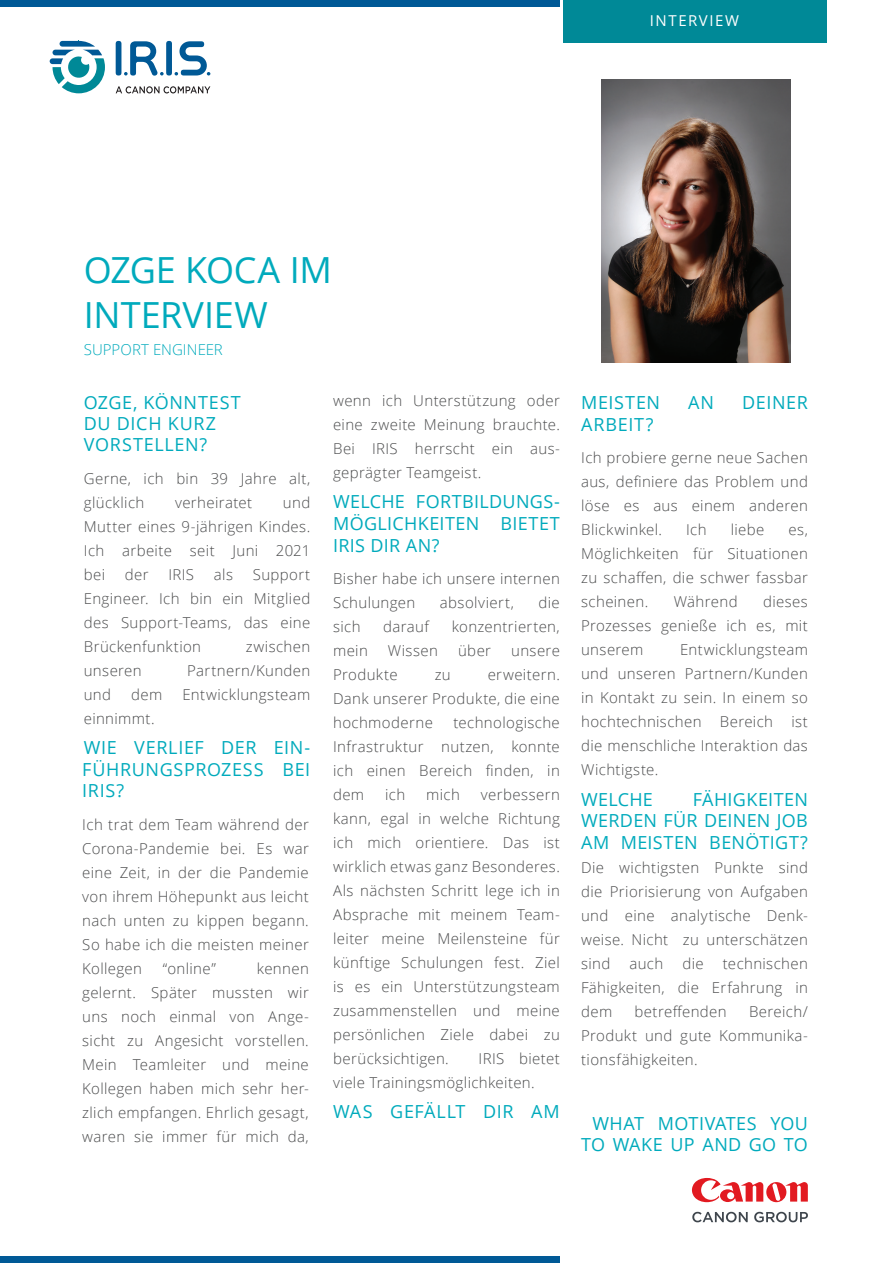
<style>
.page{position:relative;width:893px;height:1263px;background:#fff}
.page>*{position:absolute;margin:0;border:0;box-sizing:border-box;transform-origin:0 0}
.t1{font:36px/45px "Open Sans";letter-spacing:-.005em;color:#00aabc}
.t2{font:18px/21.6px "Open Sans";letter-spacing:.03em;color:#00aabc;text-align:justify}
.t3{font:300 15px/24px "Open Sans";letter-spacing:.025em;color:#4b4c4d;text-align:justify}
.t4{font:300 15px "Open Sans";letter-spacing:.005em;color:#00aabc}
.t5{font:15px "Open Sans";letter-spacing:.105em;color:#fff}
</style>
<div class="page">
<div style="left:563px;top:0;width:263px;height:43px;background:#008997"></div>
<img style="left:601px;top:80px;width:189px;height:282px">
<svg style="left:692px;top:1212px;width:56px;height:10px"></svg>
<svg style="left:754px;top:1212px;width:54px;height:10px"></svg>
<svg style="left:692px;top:1178px;width:116px;height:24px"></svg>
<div style="left:0;top:0;width:560px;height:6px;background:#005996"></div>
<div style="left:0;top:1256px;width:560px;height:7px;background:#005996"></div>
<svg style="left:50px;top:41px;width:55px;height:52px"></svg>
<svg style="left:116px;top:86px;width:94px;height:7px"></svg>
<div style="left:116px;top:41px;width:5px;height:35px;background:#005996;border-radius:3px"></div>
<div style="left:166px;top:41px;width:6px;height:35px;background:#005996;border-radius:3px"></div>
<svg style="left:175px;top:41px;width:35px;height:34px"></svg>
<svg style="left:124px;top:41px;width:40px;height:35px"></svg>
<p class="t5" style="left:650px;top:10px;width:91px">INTERVIEW</p>
<h1 class="t1" style="left:84px;top:247px;width:250px">OZGE KOCA IM<br>INTERVIEW</h1>
<p class="t4" style="left:84px;top:339px;width:140px">SUPPORT ENGINEER</p>
<p class="t2" style="left:84px;top:392px;width:158px;line-height:21px;text-align:left">OZGE, KÖNNTEST<br>DU DICH KURZ<br>VORSTELLEN?</p>
<p class="t3" style="left:84px;top:466px;width:228px">Gerne, ich bin 39 Jahre alt, glücklich</p>
<p class="t3" style="left:333px;top:388px;width:228px">wenn ich Unterstützung oder eine zweite Meinung brauchte.<br>Bei IRIS herrscht ein aus&shy;geprägter Teamgeist.</p>
<p class="t2" style="left:333px;top:490px;width:228px">WELCHE FORTBILDUNGS-MÖGLICHKEITEN BIETET IRIS DIR AN?</p>
<p class="t3" style="left:333px;top:566px;width:228px">Bisher habe ich unsere internen<br>Schulungen</p>
<p class="t3" style="left:84px;top:490px;width:228px;text-indent:199px">und Mutter eines 9-jährigen Kindes.<br>Ich arbeite seit Juni 2021 bei</p>
<p class="t3" style="left:175px;top:490px;width:79px">verheiratet</p>
<p class="t3" style="left:125px;top:562px;width:25px">der</p>
<p class="t3" style="left:168px;top:562px;width:27px">IRIS</p>
<p class="t3" style="left:214px;top:562px;width:21px">als</p>
<p class="t3" style="left:84px;top:562px;width:228px;text-indent:169px">Support Engineer. Ich bin ein Mitglied des Support-Teams, das eine Brückenfunktion</p>
<p class="t3" style="left:440px;top:590px;width:75px">absolviert,</p>
<p class="t3" style="left:539px;top:590px;width:23px">die</p>
<p class="t3" style="left:333px;top:614px;width:29px">sich</p>
<p class="t3" style="left:383px;top:614px;width:47px">darauf</p>
<p class="t3" style="left:452px;top:614px;width:110px">konzentrierten,</p>
<p class="t3" style="left:333px;top:638px;width:36px">mein</p>
<p class="t3" style="left:388px;top:638px;width:52px">Wissen</p>
<p class="t3" style="left:458px;top:638px;width:34px">über</p>
<p class="t3" style="left:511px;top:638px;width:50px">unsere</p>
<p class="t3" style="left:333px;top:662px;width:66px">Produkte</p>
<p class="t3" style="left:435px;top:662px;width:18px">zu</p>
<p class="t3" style="left:246px;top:634px;width:66px">zwischen</p>
<p class="t3" style="left:84px;top:658px;width:59px">unseren</p>
<p class="t3" style="left:187px;top:658px;width:125px">Partnern/Kunden</p>
<p class="t3" style="left:84px;top:682px;width:29px">und</p>
<p class="t3" style="left:131px;top:682px;width:33px">dem</p>
<p class="t3" style="left:182px;top:682px;width:129px">Entwicklungsteam</p>
<p class="t3" style="left:84px;top:706px;width:72px">einnimmt.</p>
<p class="t2" style="left:82px;top:736px;width:230px">WIE VERLIEF DER EIN-FÜHRUNGSPROZESS BEI IRIS?</p>
<p class="t3" style="left:82px;top:812px;width:228px">Ich trat dem Team während der Corona-Pandemie bei. Es war eine Zeit, in der die Pandemie von ihrem Höhepunkt aus leicht nach unten zu kippen begann.<br>So habe ich die meisten meiner Kollegen</p>
<p class="t3" style="left:333px;top:662px;width:228px;text-indent:155px">erweitern.<br>Dank unserer Produkte, die eine hochmoderne</p>
<p class="t3" style="left:333px;top:710px;width:228px;text-indent:120px">technologische Infrastruktur nutzen, konnte ich einen Bereich finden, in dem</p>
<p class="t3" style="left:333px;top:782px;width:228px;text-indent:148px">verbessern kann, egal in welche Richtung ich mich orientiere. Das ist wirklich etwas ganz Besonderes.<br>Als nächsten Schritt lege ich in Absprache mit meinem Team&shy;leiter meine Meilensteine für künftige Schulungen fest. Ziel is es ein Unterstützungsteam zusammenstellen und meine persönlichen Ziele dabei zu berücksichtigen.</p>
<p class="t3" style="left:385px;top:782px;width:22px">ich</p>
<p class="t3" style="left:426px;top:782px;width:35px">mich</p>
<p class="t3" style="left:82px;top:956px;width:228px;text-indent:175px">kennen gelernt. Später mussten wir uns noch einmal von Ange&shy;sicht zu Angesicht vorstellen.<br>Mein Teamleiter und meine Kollegen haben mich sehr her&shy;zlich empfangen. Ehrlich gesagt, waren sie immer für mich da,</p>
<p class="t3" style="left:163px;top:956px;width:55px">“online”</p>
<p class="t3" style="left:333px;top:1046px;width:228px;text-indent:145px">IRIS bietet viele Trainingsmöglichkeiten.</p>
<p class="t2" style="left:333px;top:1100px;width:228px">WAS GEFÄLLT DIR AM</p>
<p class="t2" style="left:581px;top:391px;width:81px">MEISTEN</p>
<p class="t2" style="left:688px;top:391px;width:27px">AN</p>
<p class="t2" style="left:742px;top:391px;width:67px">DEINER</p>
<p class="t2" style="left:581px;top:413px;width:74px">ARBEIT?</p>
<p class="t3" style="left:581px;top:445px;width:228px">Ich probiere gerne neue Sachen aus, definiere das Problem und löse es aus einem anderen Blickwinkel.</p>
<p class="t3" style="left:686px;top:517px;width:22px">Ich</p>
<p class="t3" style="left:731px;top:517px;width:35px">liebe</p>
<p class="t3" style="left:581px;top:517px;width:228px;text-indent:207px">es, Möglichkeiten für Situationen zu schaffen, die schwer fassbar scheinen.</p>
<p class="t3" style="left:581px;top:589px;width:228px;text-indent:182px">dieses Prozesses genieße ich es, mit unserem</p>
<p class="t3" style="left:674px;top:589px;width:65px">Während</p>
<p class="t3" style="left:581px;top:637px;width:228px;text-indent:99px">Entwicklungsteam und unseren Partnern/Kunden in Kontakt zu sein. In einem so hochtechnischen Bereich ist die menschliche Interaktion das Wichtigste.</p>
<p class="t2" style="left:581px;top:788px;width:73px">WELCHE</p>
<p class="t2" style="left:581px;top:788px;width:228px;text-indent:112px">FÄHIGKEITEN WERDEN FÜR DEINEN JOB AM MEISTEN BENÖTIGT?</p>
<p class="t3" style="left:581px;top:855px;width:228px">Die wichtigsten Punkte sind die Priorisierung von Aufgaben und eine analytische Denk&shy;weise. Nicht zu unterschätzen sind</p>
<p class="t3" style="left:581px;top:951px;width:228px;text-indent:142px">technischen Fähigkeiten, die Erfahrung in dem</p>
<p class="t3" style="left:629px;top:951px;width:35px">auch</p>
<p class="t3" style="left:682px;top:951px;width:23px">die</p>
<p class="t3" style="left:635px;top:999px;width:94px">betreffenden</p>
<p class="t3" style="left:581px;top:999px;width:228px;text-indent:168px">Bereich/ Produkt und gute Kommunika&shy;tionsfähigkeiten.</p>
<p class="t2" style="left:581px;top:1112px;width:228px;text-align:right">WHAT MOTIVATES YOU<br>TO WAKE UP AND GO TO</p>
</div>
